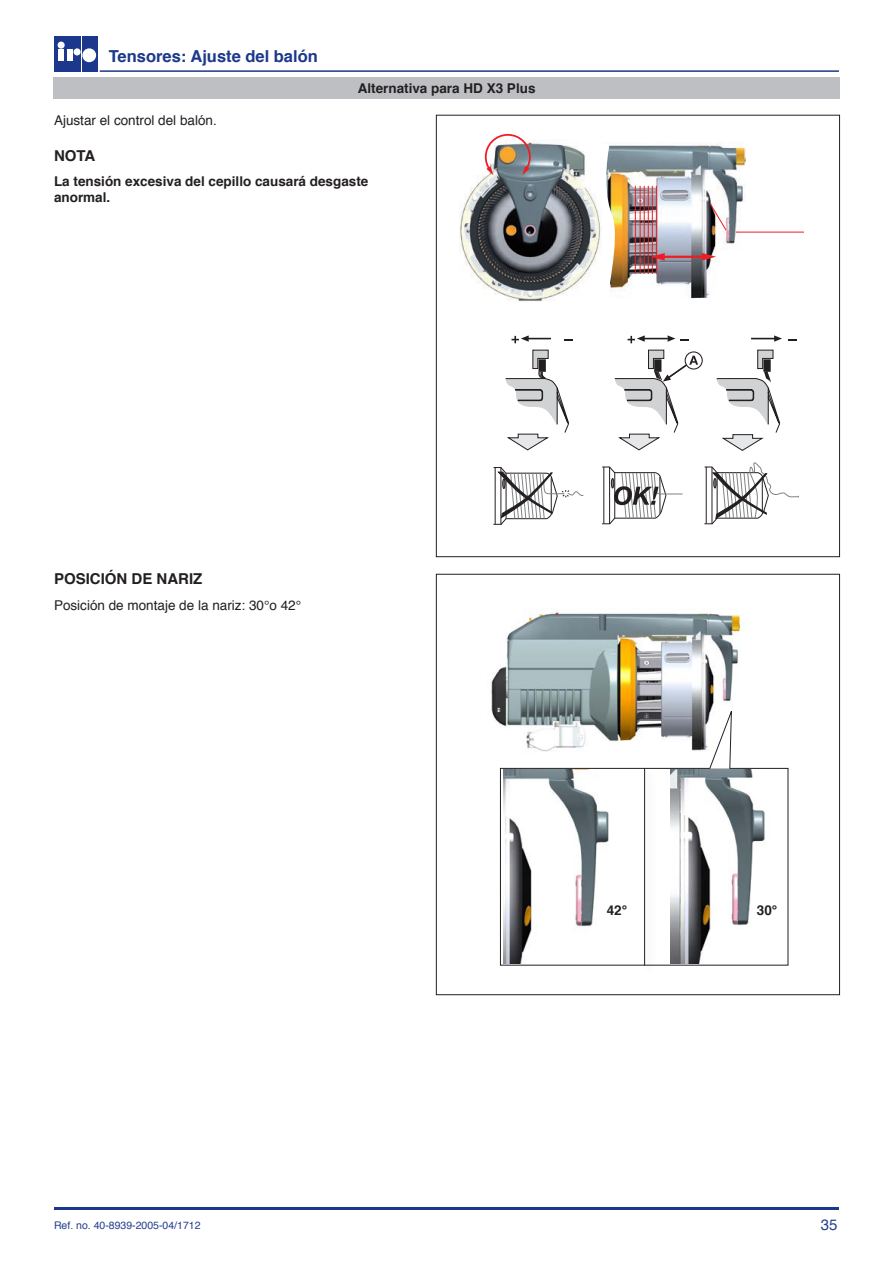
<style>
.page{position:relative;width:893px;height:1263px;background:#fff}
.page>*{position:absolute;margin:0;border:0;box-sizing:border-box;transform-origin:0 0}
.t1{font:700 16.5px "Helvetica";color:#1b388c}
.t2{font:700 15px "Helvetica";color:#231f20}
.t3{font:15px "Helvetica";color:#253f8e}
.t4{font:700 13.5px/16.5px "Helvetica";color:#231f20}
.t5{font:13.5px "Helvetica";color:#231f20}
.t6{font:10.5px "Helvetica";color:#253f8e}
</style>
<div class="page">
<div style="left:54px;top:36px;width:43px;height:36px;background:#1b388c"></div>
<hr style="left:81px;top:36px;width:1px;height:36px;background:#fff">
<div style="left:67px;top:49px;width:6px;height:12px;background:#fff"></div>
<div style="left:58px;top:42px;width:7px;height:7px;background:#fff;border-radius:50%"></div>
<div style="left:58px;top:49px;width:6px;height:12px;background:#fff"></div>
<div style="left:82px;top:48px;width:14px;height:14px;background:#fff;border-radius:50%"></div>
<div style="left:74px;top:48px;width:7px;height:7px;background:#fff;border-radius:50%"></div>
<hr style="left:54px;top:1208px;width:785px;height:2px;background:#1b388c">
<hr style="left:100px;top:70px;width:739px;height:2px;background:#1b388c">
<div style="left:53px;top:77px;width:787px;height:22px;background:#bebfc2"></div>
<svg style="left:493px;top:467px;width:91px;height:58px"></svg>
<svg style="left:505px;top:350px;width:64px;height:100px"></svg>
<svg style="left:716px;top:350px;width:64px;height:101px"></svg>
<svg style="left:602px;top:466px;width:81px;height:58px"></svg>
<svg style="left:704px;top:462px;width:95px;height:62px"></svg>
<svg style="left:565px;top:339px;width:8px;height:2px"></svg>
<svg style="left:681px;top:339px;width:8px;height:2px"></svg>
<svg style="left:628px;top:335px;width:47px;height:8px"></svg>
<svg style="left:788px;top:339px;width:8px;height:2px"></svg>
<svg style="left:751px;top:335px;width:31px;height:7px"></svg>
<div style="left:685px;top:351px;width:18px;height:19px;border:1px solid #231f20;border-radius:50%"></div>
<svg style="left:512px;top:335px;width:39px;height:8px"></svg>
<svg style="left:615px;top:350px;width:83px;height:100px"></svg>
<img style="left:622px;top:142px;width:124px;height:157px">
<svg style="left:709px;top:203px;width:95px;height:30px"></svg>
<hr style="left:656px;top:186px;width:1px;height:88px;background:#ee1d23">
<hr style="left:652px;top:186px;width:1px;height:88px;background:#ee1d23">
<hr style="left:648px;top:186px;width:1px;height:88px;background:#ee1d23">
<hr style="left:635px;top:186px;width:1px;height:88px;background:#ee1d23">
<hr style="left:640px;top:186px;width:1px;height:88px;background:#ee1d23">
<hr style="left:644px;top:186px;width:1px;height:88px;background:#ee1d23">
<img style="left:459px;top:134px;width:163px;height:168px">
<hr style="left:662px;top:256px;width:45px;height:2px;background:#ee1d23">
<svg style="left:702px;top:253px;width:14px;height:7px"></svg>
<svg style="left:651px;top:253px;width:14px;height:8px"></svg>
<img style="left:491px;top:612px;width:276px;height:182px">
<div style="left:500px;top:768px;width:288px;height:197px;border:1px solid #231f20"></div>
<img style="left:503px;top:770px;width:119px;height:194px">
<img style="left:670px;top:770px;width:106px;height:194px">
<div style="left:640px;top:766px;width:18px;height:211px;background:#231f20;opacity:.25"></div>
<hr style="left:644px;top:768px;width:1px;height:197px;background:#231f20">
<svg style="left:709px;top:707px;width:23px;height:63px"></svg>
<p class="t1" style="left:109px;top:43px;width:211px">Tensores: Ajuste del balón</p>
<p class="t4" style="left:358px;top:80px;width:179px">Alternativa para HD X3 Plus</p>
<p class="t5" style="left:54px;top:110px;width:164px">Ajustar el control del balón.</p>
<p class="t2" style="left:54px;top:144px;width:43px">NOTA</p>
<p class="t4" style="left:54px;top:173px;width:316px">La tensión excesiva del cepillo causará desgaste anormal.</p>
<p class="t2" style="left:54px;top:566px;width:150px">POSICIÓN DE NARIZ</p>
<p class="t5" style="left:54px;top:595px;width:249px">Posición de montaje de la nariz: 30°o 42°</p>
<p class="t6" style="left:54px;top:1217px;width:148px">Ref. no. 40-8939-2005-04/1712</p>
<p class="t4" style="left:607px;top:902px;width:22px">42°</p>
<p class="t4" style="left:757px;top:902px;width:22px">30°</p>
<p class="t3" style="left:821px;top:1213px;width:18px">35</p>
</div>
